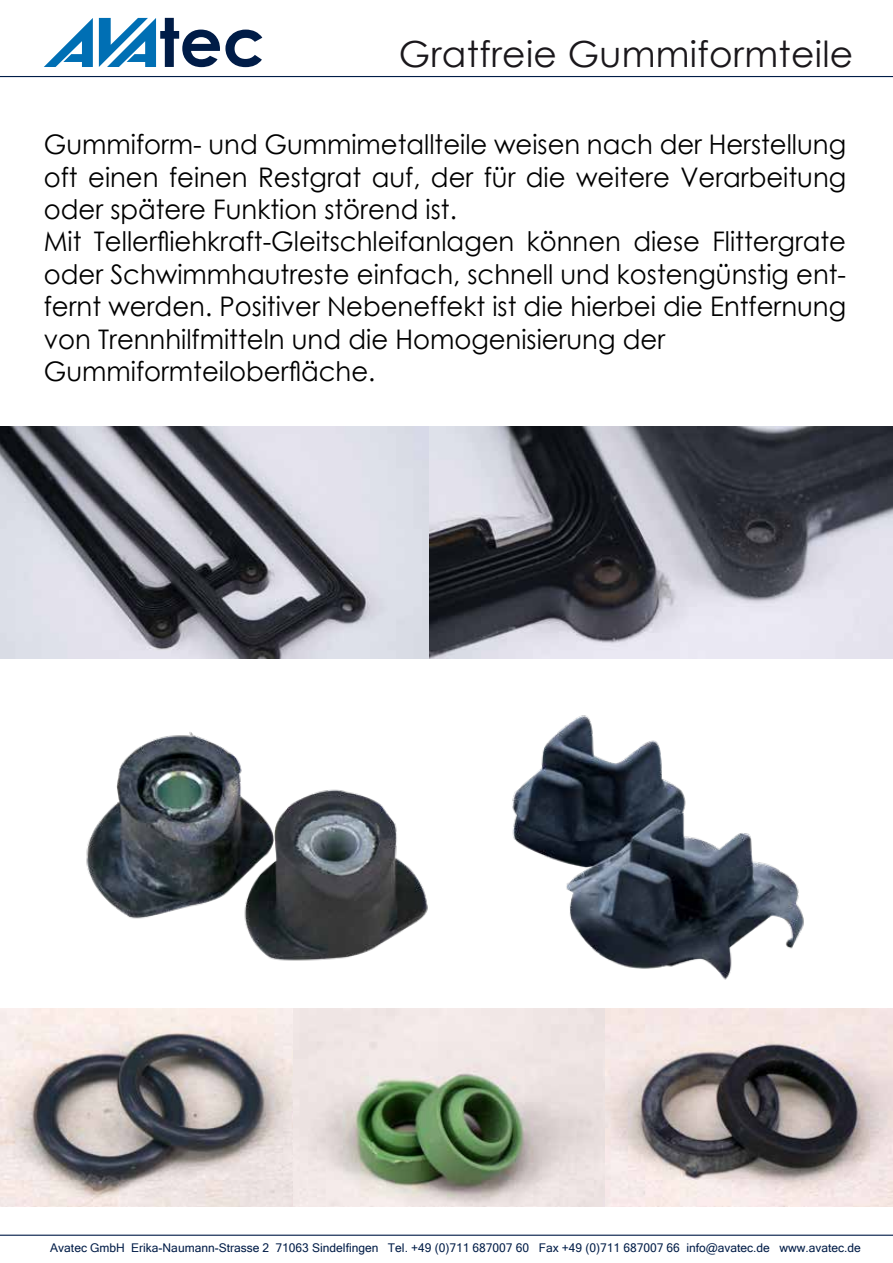
<style>
.page{position:relative;width:893px;height:1263px;background:#fff}
.page>*{position:absolute;margin:0;border:0;box-sizing:border-box;transform-origin:0 0}
.t1{font:36px "Century Gothic";letter-spacing:.01em;color:#1a171b}
.t2{font:27px/32.4px "Century Gothic";color:#000;scale:.96 1}
.t3{font:12px "Microsoft Sans Serif";color:#001c47}
</style>
<div class="page">
<svg style="left:44px;top:18px;width:49px;height:49px"></svg>
<svg style="left:99px;top:18px;width:163px;height:49px"></svg>
<hr style="left:0;top:76px;width:893px;height:1px;background:#001c47">
<hr style="left:0;top:1234px;width:893px;height:2px;background:#001c47">
<img style="left:605px;top:1009px;width:288px;height:197px">
<img style="left:0;top:1009px;width:605px;height:197px">
<img style="left:0;top:427px;width:893px;height:232px">
<img style="left:425px;top:644px;width:421px;height:420px">
<img style="left:86px;top:702px;width:371px;height:281px">
<h1 class="t1" style="left:399px;top:29px;width:456px">Gratfreie Gummiformteile</h1>
<p class="t2" style="left:44px;top:128px;width:837px">Gummiform- und Gummimetallteile weisen nach der Herstellung oft einen feinen Restgrat auf, der für die weitere Verarbeitung oder spätere Funktion störend ist.<br>Mit Tellerfliehkraft-Gleitschleifanlagen können diese Flittergrate oder Schwimmhautreste einfach, schnell und kostengünstig ent&shy;fernt werden. Positiver Nebeneffekt ist die hierbei die Entfernung von Trennhilfmitteln und die Homogenisierung der Gummiformteiloberfläche.</p>
<p class="t3" style="left:50px;top:1240px;width:812px">Avatec GmbH Erika-Naumann-Strasse 2 71063 Sindelfingen Tel. +49 (0)711 687007 60 Fax +49 (0)711 687007 66 info@avatec.de www.avatec.de</p>
</div>
